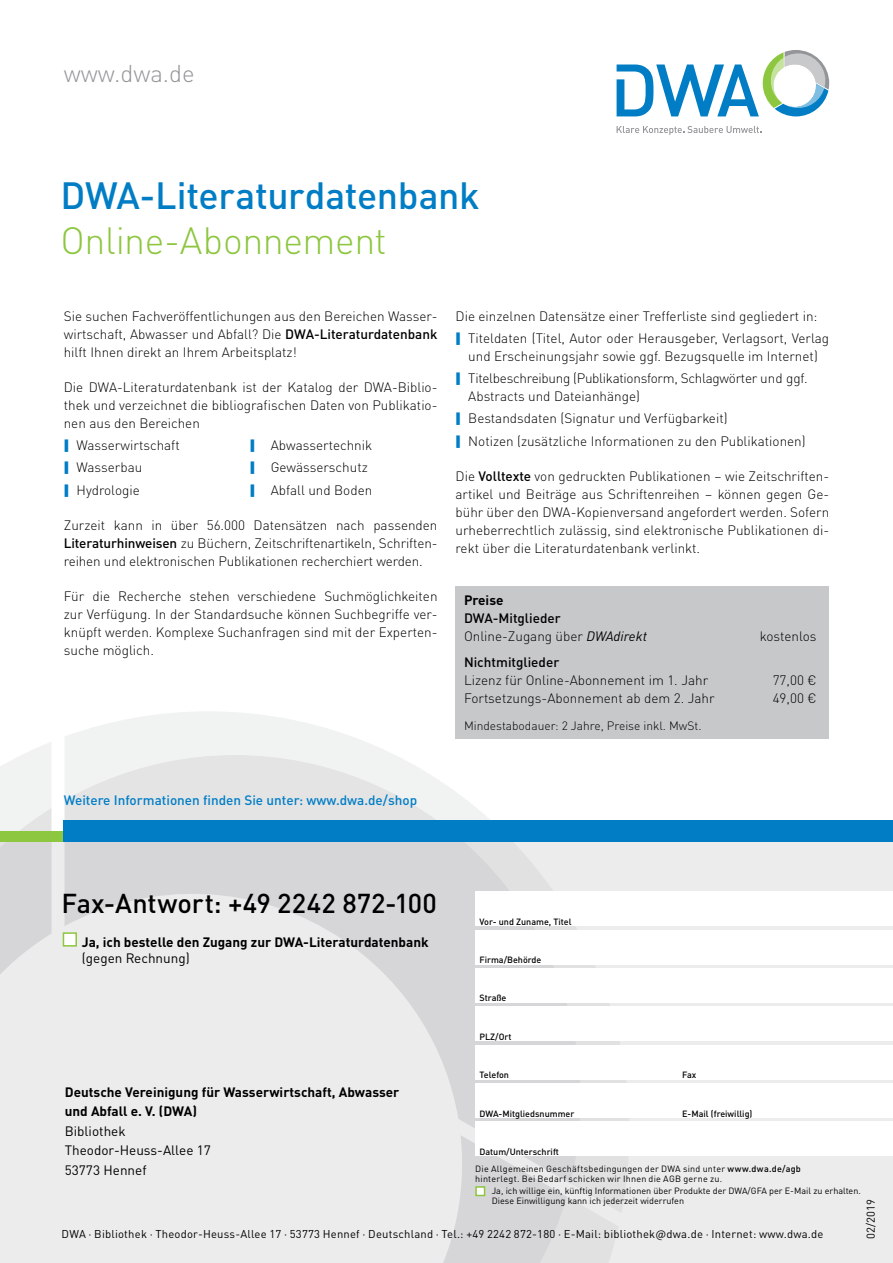
<style>
.page{position:relative;width:893px;height:1263px;background:#fff}
.page>*{position:absolute;margin:0;border:0;box-sizing:border-box;transform-origin:0 0}
.t1{font:500 37.5px "DINOT";letter-spacing:-.01em;color:#007dc5}
.t2{font:300 37.5px "DINOT";letter-spacing:-.01em;color:#8dc63f}
.t3{font:500 27px "DINOT";letter-spacing:.005em;color:#000}
.t4{font:300 24px "DINOT";color:#939598}
.t5{font:300 13.5px/18px "DINOT";color:#000;text-align:justify}
.t6{font:700 13.5px/19.5px "DINOT";color:#000}
.t7{font:13.5px/19.5px "DINOT";color:#000}
.t8{font:500 13.5px "DINOT";color:#007dc5}
.t9{font:500 13.5px "DINOT";color:#000}
.t10{font:300 12px "DINOT";color:#000}
.t11{font:11.25px "DINOT";letter-spacing:.02em;color:#000}
.t12{font:9px/10.2px "DINOT";color:#000}
.t13{font:9px/10.2px "DINOT";letter-spacing:.025em;color:#000}
.t14{font:500 9px "DINOT";color:#000}
.s1{font-weight:500}
.s2{font-weight:400;font-style:italic}
</style>
<div class="page">
<div style="left:0;top:842px;width:893px;height:421px;background:#ececed"></div>
<svg style="left:65px;top:712px;width:523px;height:29px;fill:#f1f2f2"></svg>
<svg style="left:0;top:741px;width:619px;height:522px"></svg>
<svg style="left:48px;top:1135px;width:519px;height:128px"></svg>
<div style="left:0;top:831px;width:64px;height:11px;background:#8dc63f"></div>
<div style="left:64px;top:821px;width:829px;height:21px;background:#007dc5"></div>
<svg style="left:617px;top:126px;width:144px;height:9px"></svg>
<svg style="left:617px;top:50px;width:212px;height:66px"></svg>
<div style="left:455px;top:586px;width:374px;height:152px;background:#c7c8ca"></div>
<div style="left:475px;top:892px;width:418px;height:34px;background:#fff"></div>
<div style="left:475px;top:930px;width:418px;height:34px;background:#fff"></div>
<div style="left:475px;top:968px;width:418px;height:34px;background:#fff"></div>
<div style="left:475px;top:1007px;width:418px;height:34px;background:#fff"></div>
<div style="left:475px;top:1083px;width:418px;height:34px;background:#fff"></div>
<div style="left:475px;top:1045px;width:418px;height:34px;background:#fff"></div>
<div style="left:475px;top:1121px;width:418px;height:34px;background:#fff"></div>
<div style="left:475px;top:1186px;width:10px;height:10px;background:#fff;border:2px solid #8dc63f"></div>
<div style="left:63px;top:932px;width:14px;height:15px;background:#fff;border:2px solid #8dc63f"></div>
<h3 class="t4" style="left:64px;top:55px;width:133px">www.dwa.de</h3>
<h1 class="t1" style="left:60px;top:167px;width:421px">DWA-Literaturdatenbank</h1>
<h1 class="t2" style="left:60px;top:212px;width:328px">Online-Abonnement</h1>
<p class="t5" style="left:64px;top:306px;width:375px">Sie suchen Fachveröffentlichungen aus den Bereichen Wasser&shy;wirtschaft, Abwasser und Abfall? Die <span class="s1">DWA-Literaturdatenbank </span>hilft Ihnen direkt an Ihrem Arbeitsplatz!</p>
<p class="t5" style="left:64px;top:377px;width:375px">Die DWA-Literaturdatenbank ist der Katalog der DWA-Biblio&shy;thek und verzeichnet die bibliografischen Daten von Publikatio&shy;nen aus den Bereichen</p>
<p class="t5" style="left:77px;top:435px;width:105px">Wasserwirtschaft</p>
<p class="t5" style="left:271px;top:435px;width:103px">Abwassertechnik</p>
<p class="t5" style="left:77px;top:457px;width:67px">Wasserbau</p>
<p class="t5" style="left:271px;top:457px;width:99px">Gewässerschutz</p>
<p class="t5" style="left:77px;top:480px;width:65px">Hydrologie</p>
<p class="t5" style="left:271px;top:480px;width:103px">Abfall und Boden</p>
<p class="t5" style="left:64px;top:515px;width:375px">Zurzeit kann in über 56.000 Datensätzen nach passenden <span class="s1">Literaturhinweisen</span> zu Büchern, Zeitschriftenartikeln, Schriften&shy;reihen und elektronischen Publikationen recherchiert werden.</p>
<p class="t5" style="left:64px;top:586px;width:375px">Für die Recherche stehen verschiedene Suchmöglichkeiten zur Verfügung. In der Standardsuche können Suchbegriffe ver&shy;knüpft werden. Komplexe Suchanfragen sind mit der Experten&shy;suche möglich.</p>
<p class="t5" style="left:468px;top:304px;width:362px;line-height:22.2px;text-indent:-13px">Die einzelnen Datensätze einer Trefferliste sind gegliedert in:<br>Titeldaten (Titel, Autor oder Herausgeber, Verlagsort, Verlag</p>
<p class="t5" style="left:468px;top:344px;width:351px;line-height:22.2px">und Erscheinungsjahr sowie ggf. Bezugsquelle im Internet)<br>Titelbeschreibung (Publikationsform, Schlagwörter und ggf.</p>
<p class="t5" style="left:468px;top:384px;width:339px;line-height:22.2px;text-align:left">Abstracts und Dateianhänge)<br>Bestandsdaten (Signatur und Verfügbarkeit)<br>Notizen (zusätzliche Informationen zu den Publikationen)</p>
<p class="t5" style="left:455px;top:466px;width:375px">Die <span class="s1">Volltexte</span> von gedruckten Publikationen – wie Zeitschriften&shy;artikel und Beiträge aus Schriftenreihen – können gegen Ge&shy;bühr über den DWA-Kopienversand angefordert werden. Sofern urheberrechtlich zulässig, sind elektronische Publikationen di&shy;rekt über die Literaturdatenbank verlinkt.</p>
<p class="t6" style="left:464px;top:589px;width:41px">Preise</p>
<p class="t5" style="left:464px;top:608px;width:184px"><span class="s1">DWA-Mitglieder<br></span>Online-Zugang über <span class="s2">DWAdirekt</span></p>
<p class="t5" style="left:760px;top:626px;width:58px">kostenlos</p>
<p class="t9" style="left:464px;top:652px;width:97px">Nichtmitglieder</p>
<p class="t5" style="left:464px;top:671px;width:246px">Lizenz für Online-Abonnement im 1. Jahr</p>
<p class="t5" style="left:773px;top:671px;width:45px">77,00 €</p>
<p class="t5" style="left:464px;top:689px;width:252px">Fortsetzungs-Abonnement ab dem 2. Jahr</p>
<p class="t5" style="left:773px;top:689px;width:45px">49,00 €</p>
<p class="t10" style="left:464px;top:716px;width:239px">Mindestabodauer: 2 Jahre, Preise inkl. MwSt.</p>
<p class="t8" style="left:64px;top:789px;width:355px">Weitere Informationen finden Sie unter: www.dwa.de/shop</p>
<h2 class="t3" style="left:62px;top:882px;width:377px">Fax-Antwort: +49 2242 872-100</h2>
<p class="t14" style="left:479px;top:914px;width:94px">Vor- und Zuname, Titel</p>
<p class="t14" style="left:479px;top:953px;width:63px">Firma/Behörde</p>
<p class="t14" style="left:479px;top:991px;width:28px">Straße</p>
<p class="t14" style="left:479px;top:1030px;width:34px">PLZ/Ort</p>
<p class="t14" style="left:479px;top:1068px;width:31px">Telefon</p>
<p class="t14" style="left:682px;top:1068px;width:16px">Fax</p>
<p class="t14" style="left:479px;top:1106px;width:96px">DWA-Mitgliedsnummer</p>
<p class="t14" style="left:682px;top:1106px;width:72px">E-Mail (freiwillig)</p>
<p class="t14" style="left:479px;top:1145px;width:81px">Datum/Unterschrift</p>
<p class="t6" style="left:82px;top:931px;width:348px">Ja, ich bestelle den Zugang zur DWA-Literaturdatenbank</p>
<p class="t7" style="left:82px;top:947px;width:109px">(gegen Rechnung)</p>
<p class="t6" style="left:65px;top:1081px;width:336px">Deutsche Vereinigung für Wasserwirtschaft, Abwasser und Abfall e. V. (DWA)</p>
<p class="t7" style="left:65px;top:1120px;width:148px">Bibliothek<br>Theodor-Heuss-Allee 17<br>53773 Hennef</p>
<p class="t13" style="left:475px;top:1163px;width:327px">Die Allgemeinen Geschäftsbedingungen der DWA sind unter <span class="s1">www.dwa.de/agb </span>hinterlegt. Bei Bedarf schicken wir Ihnen die AGB gerne zu.</p>
<p class="t12" style="left:492px;top:1185px;width:371px">Ja, ich willige ein, künftig Informationen über Produkte der DWA/GFA per E-Mail zu erhalten.<br>Diese Einwilligung kann ich jederzeit widerrufen</p>
<p class="t11" style="left:862px;top:1238px;width:41px;rotate:-90deg">02/2019</p>
<p class="t11" style="left:62px;top:1226px;width:763px">DWA · Bibliothek · Theodor-Heuss-Allee 17 · 53773 Hennef · Deutschland · Tel.: +49 2242 872-180 · E-Mail: bibliothek@dwa.de · Internet: www.dwa.de</p>
</div>
